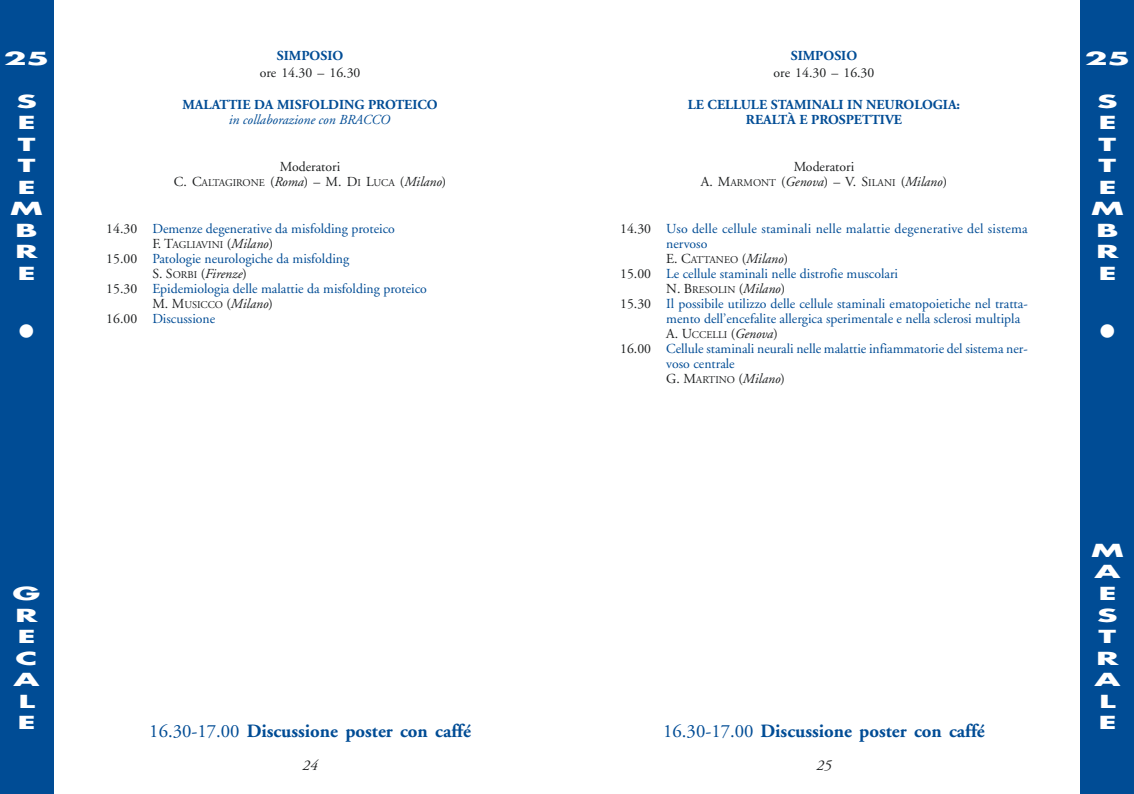
<style>
.page{position:relative;width:1134px;height:794px;background:#fff}
.page>*{position:absolute;margin:0;border:0;box-sizing:border-box;transform-origin:0 0}
.t1{font:37.5px "Symbol";color:#fff}
.t2{font:700 18.75px "Adobe Garamond";color:#004c95}
.t3{font:700 17.5px/21.5px "Futura";color:#fff;text-align:center;scale:1.9 1}
.t4{font:italic 15px "Adobe Garamond";color:#1c1e1f}
.t5{font:13.75px/15px "Adobe Garamond";color:#004c95}
.t6{font:700 13.75px/15px "Adobe Garamond";color:#004c95;text-align:center}
.t7{font:13.75px/15px "Adobe Garamond";color:#1c1e1f;text-align:center}
.t8{font:italic 13.75px "Adobe Garamond";color:#004c95}
.t9{font:italic 13.75px "Adobe Garamond";color:#1c1e1f}
.t10{font:10.25px "Adobe Garamond";color:#1c1e1f}
.s1{font-size:13.75px}
.s2{font-style:italic;font-size:13.75px}
.s3{color:#1c1e1f}
.s4{font-style:normal}
.s5{font-style:normal;font-size:10.25px}
.s6{font-weight:400}
.s7{font-size:10.25px}
.s8{font-style:italic}
</style>
<div class="page">
<div style="left:1081px;top:0;width:53px;height:793px;background:#004c95"></div>
<div style="left:0;top:0;width:53px;height:793px;background:#004c95"></div>
<p class="t3" style="left:4px;top:49px;width:26px">25</p>
<p class="t3" style="left:10px;top:92px;width:19px">S<br>E<br>T<br>T<br>E<br>M<br>B<br>R<br>E</p>
<h1 class="t1" style="left:18px;top:304px;width:19px">•</h1>
<p class="t6" style="left:277px;top:50px;width:68px">SIMPOSIO</p>
<p class="t7" style="left:260px;top:66px;width:102px">ore 14.30 – 16.30</p>
<p class="t6" style="left:182px;top:99px;width:257px">MALATTIE DA MISFOLDING PROTEICO</p>
<p class="t8" style="left:229px;top:114px;width:163px">in collaborazione con BRACCO</p>
<p class="t7" style="left:280px;top:161px;width:62px">Moderatori</p>
<p class="t10" style="left:174px;top:179px;width:274px"><span class="s1">C. C</span>ALTAGIRONE <span class="s1">(</span><span class="s2">Roma</span><span class="s1">) – M. D</span>I <span class="s1">L</span>UCA <span class="s1">(</span><span class="s2">Milano</span><span class="s1">)</span></p>
<p class="t5" style="left:106px;top:223px;width:290px"><span class="s3">14.30</span> Demenze degenerative da misfolding proteico</p>
<p class="t10" style="left:152px;top:241px;width:122px"><span class="s1">F. T</span>AGLIAVINI <span class="s1">(</span><span class="s2">Milano</span><span class="s1">)</span></p>
<p class="t5" style="left:106px;top:253px;width:244px"><span class="s3">15.00</span> Patologie neurologiche da misfolding</p>
<p class="t9" style="left:152px;top:268px;width:96px"><span class="s4">S. S</span><span class="s5">ORBI</span> <span class="s4">(</span>Firenze<span class="s4">)</span></p>
<p class="t5" style="left:106px;top:283px;width:322px"><span class="s3">15.30</span> Epidemiologia delle malattie da misfolding proteico</p>
<p class="t10" style="left:152px;top:301px;width:122px"><span class="s1">M. M</span>USICCO <span class="s1">(</span><span class="s2">Milano</span><span class="s1">)</span></p>
<p class="t5" style="left:106px;top:313px;width:110px"><span class="s3">16.00</span> Discussione</p>
<p class="t3" style="left:13px;top:584px;width:16px;text-align:left">G<br>R<br>E<br>C<br>A<br>L<br>E</p>
<h2 class="t2" style="left:149px;top:723px;width:323px"><span class="s6">16.30-17.00</span> Discussione poster con caffé</h2>
<p class="t4" style="left:302px;top:759px;width:17px">24</p>
<p class="t6" style="left:791px;top:50px;width:68px">SIMPOSIO</p>
<p class="t7" style="left:773px;top:66px;width:102px">ore 14.30 – 16.30</p>
<p class="t6" style="left:688px;top:99px;width:274px">LE CELLULE STAMINALI IN NEUROLOGIA:<br>REALTÀ E PROSPETTIVE</p>
<p class="t7" style="left:701px;top:161px;width:248px">Moderatori<br>A. M<span class="s7">ARMONT</span> (<span class="s8">Genova</span>) – V. S<span class="s7">ILANI</span> (<span class="s8">Milano</span>)</p>
<p class="t5" style="left:666px;top:223px;width:363px;text-indent:-46px"><span class="s3">14.30</span> Uso delle cellule staminali nelle malattie degenerative del sistema nervoso</p>
<p class="t10" style="left:666px;top:256px;width:123px"><span class="s1">E. C</span>ATTANEO <span class="s1">(</span><span class="s2">Milano</span><span class="s1">)</span></p>
<p class="t5" style="left:620px;top:268px;width:279px"><span class="s3">15.00</span> Le cellule staminali nelle distrofie muscolari</p>
<p class="t10" style="left:666px;top:286px;width:120px"><span class="s1">N. B</span>RESOLIN <span class="s1">(</span><span class="s2">Milano</span><span class="s1">)</span></p>
<p class="t5" style="left:666px;top:298px;width:363px;text-indent:-46px"><span class="s3">15.30</span> Il possibile utilizzo delle cellule staminali ematopoietiche nel tratta&shy;mento dell’encefalite allergica sperimentale e nella sclerosi multipla</p>
<p class="t10" style="left:666px;top:331px;width:113px"><span class="s1">A. U</span>CCELLI <span class="s1">(</span><span class="s2">Genova</span><span class="s1">)</span></p>
<p class="t5" style="left:666px;top:343px;width:363px;text-indent:-46px"><span class="s3">16.00</span> Cellule staminali neurali nelle malattie infiammatorie del sistema ner&shy;voso centrale</p>
<p class="t10" style="left:666px;top:376px;width:120px"><span class="s1">G. M</span>ARTINO <span class="s1">(</span><span class="s2">Milano</span><span class="s1">)</span></p>
<p class="t3" style="left:1084px;top:49px;width:26px">25</p>
<p class="t3" style="left:1091px;top:92px;width:19px">S<br>E<br>T<br>T<br>E<br>M<br>B<br>R<br>E</p>
<h1 class="t1" style="left:1099px;top:304px;width:19px">•</h1>
<h2 class="t2" style="left:663px;top:723px;width:323px"><span class="s6">16.30-17.00</span> Discussione poster con caffé</h2>
<p class="t4" style="left:816px;top:759px;width:16px">25</p>
<p class="t3" style="left:1091px;top:541px;width:19px;text-align:left">M<br>A<br>E<br>S<br>T<br>R<br>A<br>L<br>E</p>
</div>
